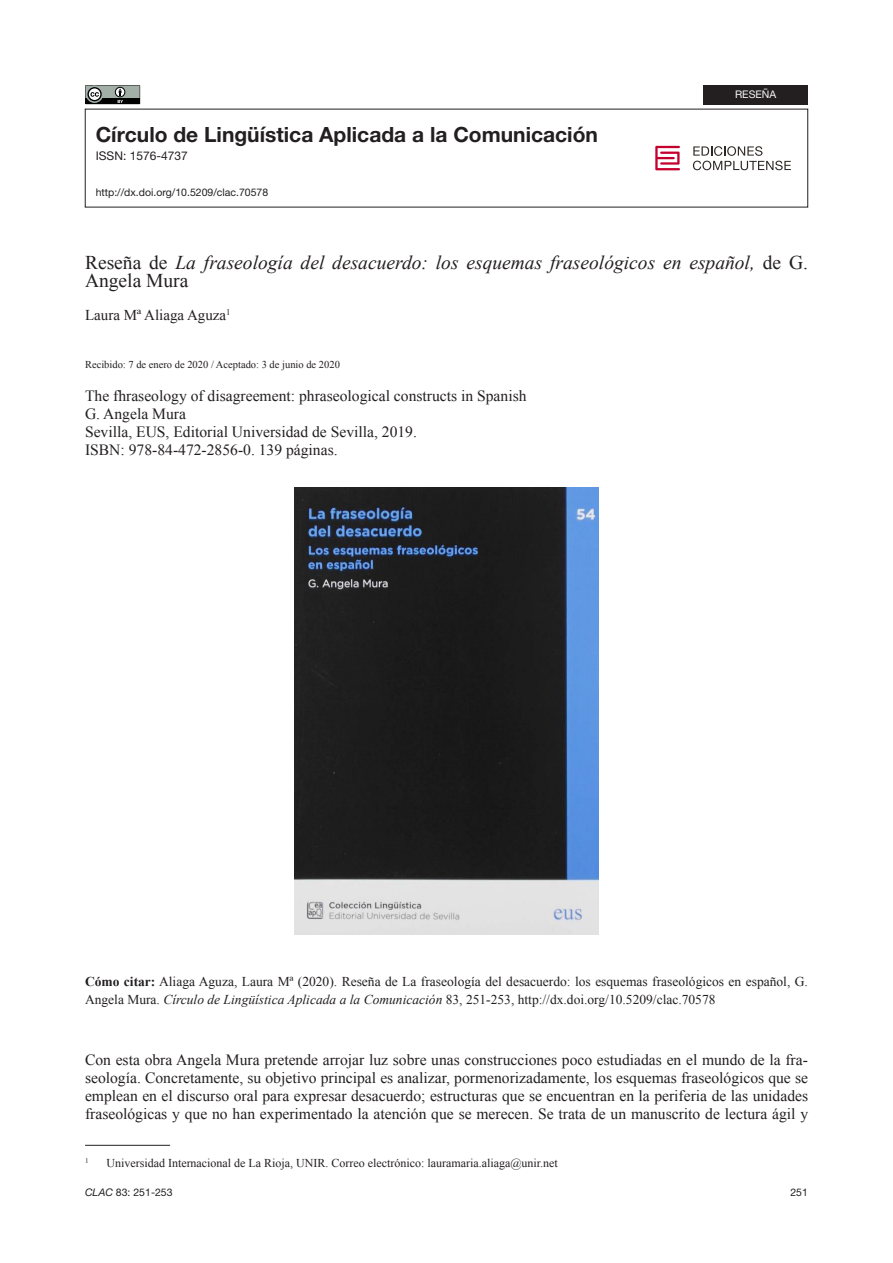
<style>
.page{position:relative;width:893px;height:1263px;background:#fff}
.page>*{position:absolute;margin:0;border:0;box-sizing:border-box;transform-origin:0 0}
.t1{font:700 21px "Helvetica Neue LT Pro";color:#231f20}
.t2{font:italic 19.5px/18px "Times New Roman";color:#231f20}
.t3{font:15.6px/18px "Times New Roman";color:#231f20}
.t4{font:15px "Times New Roman";color:#231f20}
.t5{font:13.5px/18px "Times New Roman";color:#231f20}
.t6{font:12px "Times New Roman";color:#231f20}
.t7{font:12px "Helvetica Neue LT Pro";color:#231f20}
.t8{font:10.5px "Helvetica Neue LT Pro";color:#231f20}
.t9{font:10.5px "Times New Roman";color:#231f20}
.t10{font:10.5px "Helvetica Neue LT Pro";color:#f7f7f8}
.t11{font:7.05px "Times New Roman";color:#231f20}
.s1{font-style:normal}
.s2{font-weight:700}
.s3{font-style:italic}
</style>
<div class="page">
<img style="left:294px;top:488px;width:305px;height:446px">
<hr style="left:85px;top:1145px;width:85px;height:1px;background:#231f20">
<svg style="left:655px;top:146px;width:25px;height:24px"></svg>
<svg style="left:693px;top:146px;width:98px;height:24px"></svg>
<div style="left:703px;top:85px;width:105px;height:19px;background:#231f20"></div>
<svg style="left:85px;top:85px;width:55px;height:19px"></svg>
<h1 class="t1" style="left:96px;top:121px;width:504px">Círculo de Lingüística Aplicada a la Comunicación</h1>
<p class="t7" style="left:96px;top:148px;width:94px">ISSN: 1576-4737</p>
<p class="t8" style="left:96px;top:186px;width:174px">http://dx.doi.org/10.5209/clac.70578</p>
<p class="t10" style="left:735px;top:88px;width:43px">RESEÑA</p>
<p class="t2" style="left:85px;top:253px;width:724px"><span class="s1">Reseña de</span> La fraseología del desacuerdo: los esquemas fraseológicos en español, <span class="s1">de G.<br>Angela Mura</span></p>
<p class="t4" style="left:85px;top:305px;width:147px">Laura Mª Aliaga Aguza<sup>1</sup></p>
<p class="t9" style="left:85px;top:357px;width:256px">Recibido: 7 de enero de 2020 / Aceptado: 3 de junio de 2020</p>
<p class="t3" style="left:85px;top:386px;width:443px">The fhraseology of disagreement: phraseological constructs in Spanish G. Angela Mura<br>Sevilla, EUS, Editorial Universidad de Sevilla, 2019.<br>ISBN: 978-84-472-2856-0. 139 páginas.</p>
<p class="t5" style="left:85px;top:973px;width:724px"><span class="s2">Cómo citar:</span> Aliaga Aguza, Laura Mª (2020). Reseña de La fraseología del desacuerdo: los esquemas fraseológicos en español, G.<br>Angela Mura. <span class="s3">Círculo de Lingüística Aplicada a la Comunicación</span> 83, 251-253, http://dx.doi.org/10.5209/clac.70578</p>
<p class="t3" style="left:85px;top:1050px;width:725px;text-align:justify">Con esta obra Angela Mura pretende arrojar luz sobre unas construcciones poco estudiadas en el mundo de la fra&shy;seología. Concretamente, su objetivo principal es analizar, pormenorizadamente, los esquemas fraseológicos que se emplean en el discurso oral para expresar desacuerdo; estructuras que se encuentran en la periferia de las unidades fraseológicas y que no han experimentado la atención que se merecen. Se trata de un manuscrito de lectura ágil y</p>
<p class="t11" style="left:85px;top:1156px;width:5px">1</p>
<p class="t6" style="left:106px;top:1155px;width:453px">Universidad Internacional de La Rioja, UNIR. Correo electrónico: lauramaria.aliaga@unir.net</p>
<p class="t8" style="left:85px;top:1186px;width:89px"><span class="s3">CLAC</span> 83: 251-253</p>
<p class="t8" style="left:790px;top:1186px;width:19px">251</p>
</div>
